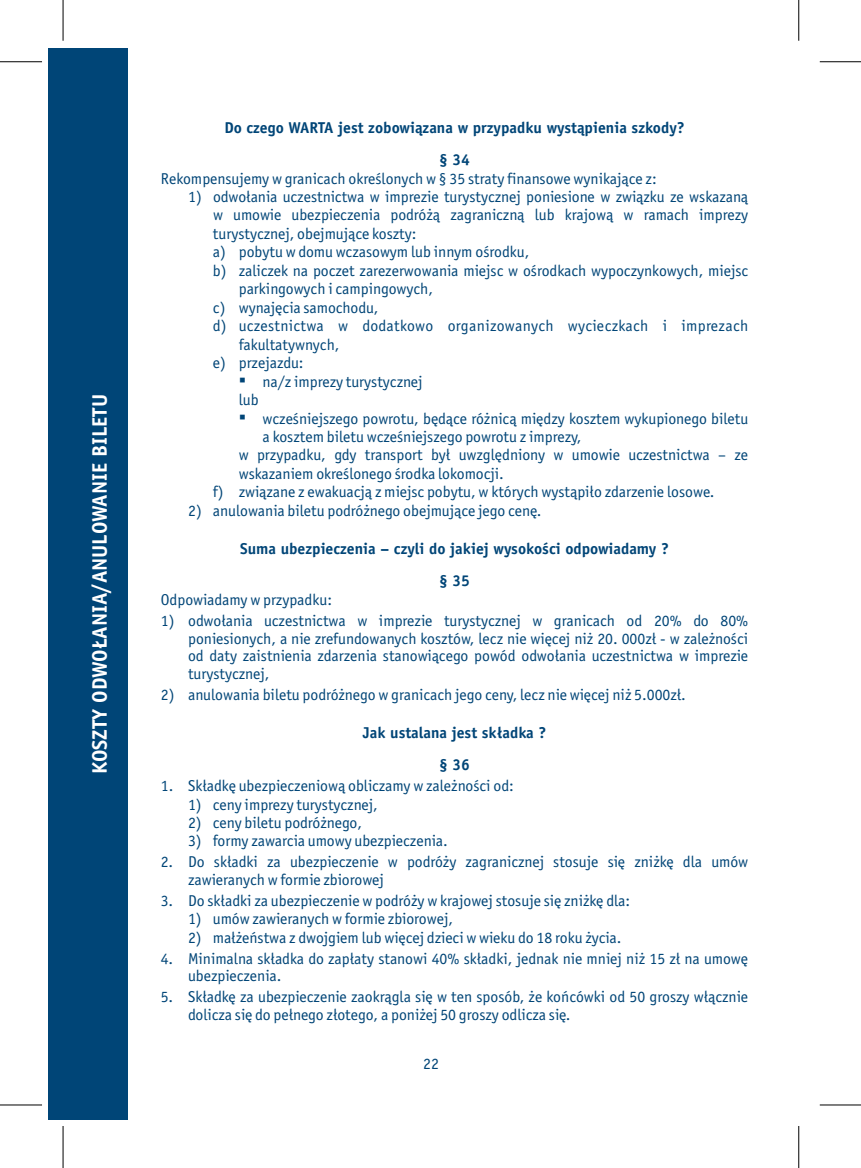
<style>
.page{position:relative;width:861px;height:1168px;background:#fff}
.page>*{position:absolute;margin:0;border:0;box-sizing:border-box;transform-origin:0 0}
.t1{font:700 21px "Officina Sans Pl";color:#fff}
.t2{font:21px/36.9px "Tahoma";color:#004577}
.t3{font:15.75px/17.5px "Officina Sans Pl";color:#004577}
.t4{font:700 15.75px/32.2px "Officina Sans Pl";color:#004577;text-align:center}
.t5{font:15.75px "Officina Sans Pl";letter-spacing:.02em;color:#004577}
</style>
<div class="page">
<div style="left:48px;top:48px;width:79px;height:1072px;background:#004577"></div>
<hr style="left:0;top:1104px;width:42px;height:1px;background:#000">
<hr style="left:63px;top:1126px;width:1px;height:42px;background:#000">
<hr style="left:0;top:61px;width:42px;height:1px;background:#000">
<hr style="left:63px;top:0;width:1px;height:41px;background:#000">
<hr style="left:819px;top:61px;width:41px;height:1px;background:#000">
<hr style="left:798px;top:0;width:1px;height:41px;background:#000">
<hr style="left:819px;top:1104px;width:41px;height:1px;background:#000">
<hr style="left:798px;top:1126px;width:1px;height:42px;background:#000">
<h1 class="t1" style="left:91px;top:774px;width:382px;rotate:-90deg">KOSZTY ODWOŁANIA/ANULOWANIE BILETU</h1>
<p class="t4" style="left:224px;top:113px;width:461px">Do czego WARTA jest zobowiązana w przypadku wystąpienia szkody? § 34</p>
<p class="t3" style="left:161px;top:171px;width:497px">Rekompensujemy w granicach określonych w § 35 straty finansowe wynikające z:</p>
<p class="t3" style="left:188px;top:189px;width:561px">1) odwołania uczestnictwa w imprezie turystycznej poniesione w związku ze wskazaną</p>
<p class="t3" style="left:213px;top:208px;width:536px">w umowie ubezpieczenia podróżą zagraniczną lub krajową w ramach imprezy</p>
<p class="t3" style="left:213px;top:226px;width:205px">turystycznej, obejmujące koszty:</p>
<p class="t3" style="left:213px;top:245px;width:318px">a) pobytu w domu wczasowym lub innym ośrodku,</p>
<p class="t3" style="left:213px;top:263px;width:536px">b) zaliczek na poczet zarezerwowania miejsc w ośrodkach wypoczynkowych, miejsc</p>
<p class="t3" style="left:239px;top:281px;width:196px">parkingowych i campingowych,</p>
<p class="t3" style="left:213px;top:300px;width:167px">c) wynajęcia samochodu,</p>
<p class="t5" style="left:213px;top:320px;width:536px">d) uczestnictwa w dodatkowo organizowanych wycieczkach i imprezach</p>
<p class="t3" style="left:239px;top:337px;width:102px">fakultatywnych,</p>
<p class="t3" style="left:213px;top:355px;width:92px">e) przejazdu:</p>
<p class="t3" style="left:262px;top:374px;width:161px">na/z imprezy turystycznej</p>
<p class="t3" style="left:239px;top:392px;width:21px">lub</p>
<p class="t3" style="left:262px;top:411px;width:487px">wcześniejszego powrotu, będące różnicą między kosztem wykupionego biletu</p>
<p class="t3" style="left:262px;top:429px;width:320px">a kosztem biletu wcześniejszego powrotu z imprezy,</p>
<p class="t3" style="left:239px;top:448px;width:510px">w przypadku, gdy transport był uwzględniony w umowie uczestnictwa – ze</p>
<p class="t3" style="left:239px;top:466px;width:266px">wskazaniem określonego środka lokomocji.</p>
<p class="t3" style="left:213px;top:484px;width:502px">f) związane z ewakuacją z miejsc pobytu, w których wystąpiło zdarzenie losowe.</p>
<p class="t3" style="left:188px;top:503px;width:355px">2) anulowania biletu podróżnego obejmujące jego cenę.</p>
<h1 class="t2" style="left:239px;top:362px;width:9px">▪ ▪</h1>
<p class="t4" style="left:240px;top:534px;width:430px">Suma ubezpieczenia – czyli do jakiej wysokości odpowiadamy ? § 35</p>
<p class="t3" style="left:161px;top:592px;width:172px">Odpowiadamy w przypadku:</p>
<p class="t3" style="left:188px;top:613px;width:561px;text-align:justify;text-indent:-27px">1) odwołania uczestnictwa w imprezie turystycznej w granicach od 20% do 80% poniesionych, a nie zrefundowanych kosztów, lecz nie więcej niż 20. 000zł - w zależności od daty zaistnienia zdarzenia stanowiącego powód odwołania uczestnictwa w imprezie turystycznej,</p>
<p class="t3" style="left:161px;top:687px;width:526px">2) anulowania biletu podróżnego w granicach jego ceny, lecz nie więcej niż 5.000zł.</p>
<p class="t4" style="left:362px;top:718px;width:185px">Jak ustalana jest składka ? § 36</p>
<p class="t3" style="left:161px;top:778px;width:354px">1. Składkę ubezpieczeniową obliczamy w zależności od:</p>
<p class="t3" style="left:188px;top:797px;width:191px">1) ceny imprezy turystycznej,</p>
<p class="t3" style="left:188px;top:815px;width:175px">2) ceny biletu podróżnego,</p>
<p class="t3" style="left:188px;top:833px;width:261px">3) formy zawarcia umowy ubezpieczenia.</p>
<p class="t3" style="left:188px;top:854px;width:561px;text-indent:-27px">2. Do składki za ubezpieczenie w podróży zagranicznej stosuje się zniżkę dla umów zawieranych w formie zbiorowej</p>
<p class="t3" style="left:161px;top:893px;width:471px">3. Do składki za ubezpieczenie w podróży w krajowej stosuje się zniżkę dla:</p>
<p class="t3" style="left:188px;top:911px;width:266px">1) umów zawieranych w formie zbiorowej,</p>
<p class="t3" style="left:188px;top:930px;width:435px">2) małżeństwa z dwojgiem lub więcej dzieci w wieku do 18 roku życia.</p>
<p class="t3" style="left:188px;top:951px;width:561px;text-indent:-27px">4. Minimalna składka do zapłaty stanowi 40% składki, jednak nie mniej niż 15 zł na umowę ubezpieczenia.</p>
<p class="t3" style="left:188px;top:989px;width:561px;text-indent:-27px">5. Składkę za ubezpieczenie zaokrągla się w ten sposób, że końcówki od 50 groszy włącznie dolicza się do pełnego złotego, a poniżej 50 groszy odlicza się.</p>
<p class="t3" style="left:423px;top:1056px;width:17px">22</p>
</div>
